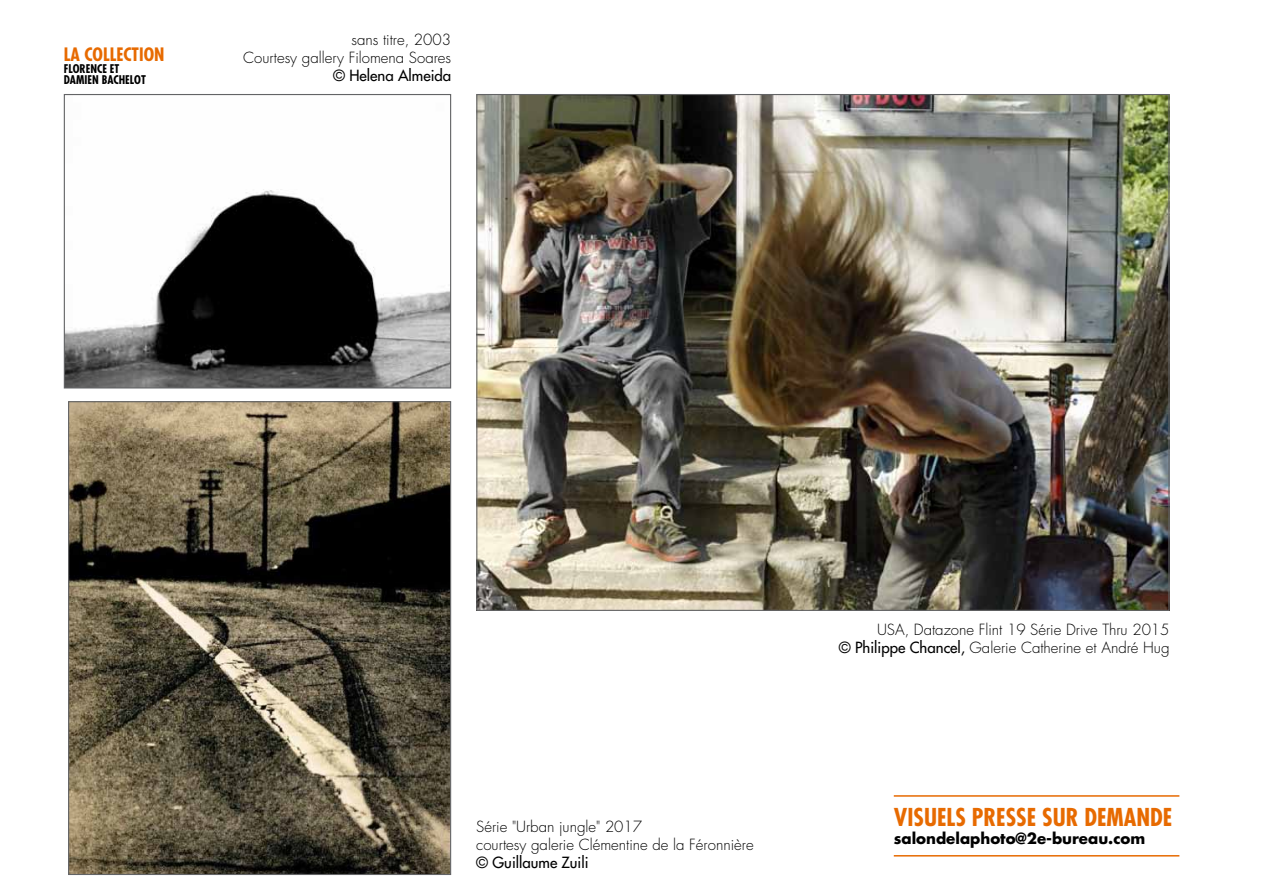
<style>
.page{position:relative;width:1263px;height:893px;background:#fff}
.page>*{position:absolute;margin:0;border:0;box-sizing:border-box;transform-origin:0 0}
.t1{font:700 condensed 24px "Futura";color:#e76a00}
.t2{font:700 condensed 18px "Futura";color:#e76a00}
.t3{font:300 15px/18px "Futura";color:#000;text-align:right}
.t4{font:15px "Futura";color:#000}
.t5{font:700 15px "Futura";color:#000}
.t6{font:700 condensed 11.7px/11.7px "Futura";color:#000}
.s1{font-weight:400}
</style>
<div class="page">
<img style="left:66px;top:189px;width:383px;height:197px">
<div style="left:64px;top:94px;width:387px;height:294px;border:1px solid #636466"></div>
<img style="left:478px;top:96px;width:689px;height:513px">
<img style="left:70px;top:403px;width:379px;height:470px">
<hr style="left:894px;top:795px;width:285px;height:2px;background:#e76a00">
<hr style="left:894px;top:855px;width:285px;height:1px;background:#e76a00">
<p class="t2" style="left:64px;top:43px;width:102px">LA COLLECTION</p>
<p class="t6" style="left:64px;top:63px;width:84px">FLORENCE ET<br>DAMIEN BACHELOT</p>
<p class="t3" style="left:243px;top:31px;width:210px">sans titre, 2003<br>Courtesy gallery Filomena Soares</p>
<p class="t4" style="left:333px;top:66px;width:120px">© Helena Almeida</p>
<p class="t3" style="left:476px;top:818px;width:279px;text-align:left">Série "Urban jungle" 2017<br>courtesy galerie Clémentine de la Féronnière</p>
<p class="t4" style="left:476px;top:853px;width:114px">© Guillaume Zuili</p>
<p class="t3" style="left:839px;top:620px;width:332px">USA, Datazone Flint 19 Série Drive Thru 2015<br><span class="s1">© Philippe Chancel,</span> Galerie Catherine et André Hug</p>
<h1 class="t1" style="left:894px;top:802px;width:280px">VISUELS PRESSE SUR DEMANDE</h1>
<p class="t5" style="left:894px;top:828px;width:253px">salondelaphoto@2e-bureau.com</p>
</div>
